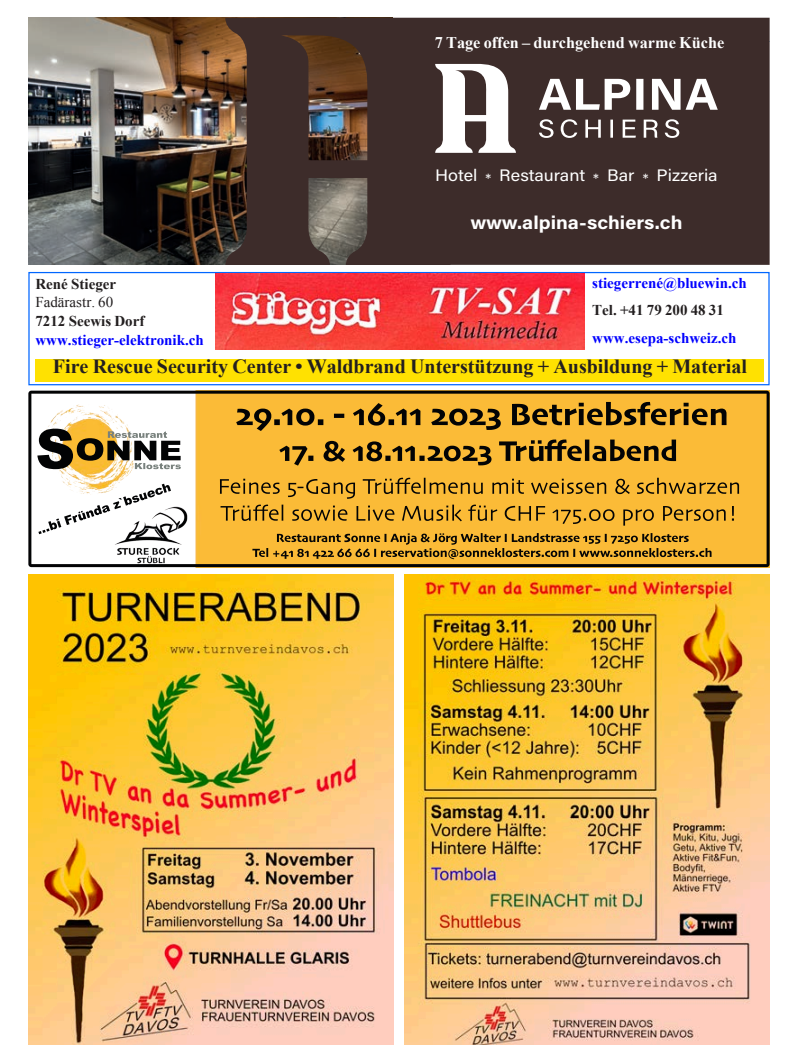
<style>
.page{position:relative;width:798px;height:1063px;background:#fff}
.page>*{position:absolute;margin:0;border:0;box-sizing:border-box;transform-origin:0 0}
.Lauftext{font:700 20px "Times New Roman";color:#231f20}
.t1{font:700 18.5px "Acumin Pro";color:#fff;scale:1.08 1}
.t2{font:16.62px "Acumin Pro";color:#fff;scale:1.08 1}
.Lauftext-2{font:700 16.25px "Times New Roman";color:#fff}
.Lauftext-3{font:700 15px "Times New Roman";color:#00f}
.Lauftext-4{font:700 15px "Times New Roman";color:#231f20}
.Lauftext-5{font:15px "Times New Roman";color:#231f20}
</style>
<div class="page">
<div style="left:28px;top:272px;width:741px;height:113px;border:1px solid #06f"></div>
<img style="left:215px;top:274px;width:369px;height:76px">
<div style="left:35px;top:360px;width:729px;height:22px;background:#ffe101"></div>
<img style="left:28px;top:18px;width:197px;height:247px">
<svg style="left:225px;top:18px;width:125px;height:247px;background:#4f3d35"></svg>
<div style="left:350px;top:18px;width:419px;height:247px;background:#3d2c2a"></div>
<svg style="left:538px;top:79px;width:179px;height:31px"></svg>
<svg style="left:538px;top:119px;width:141px;height:19px"></svg>
<svg style="left:435px;top:64px;width:80px;height:89px"></svg>
<img style="left:28px;top:575px;width:365px;height:469px">
<img style="left:404px;top:574px;width:365px;height:470px">
<img style="left:28px;top:391px;width:741px;height:176px">
<p class="Lauftext-2" style="left:434px;top:32px;width:291px">7 Tage offen – durchgehend warme Küche</p>
<p class="t2" style="left:435px;top:164px;width:263px">Hotel <sub>*</sub> Restaurant <sub>*</sub> Bar <sub>*</sub> Pizzeria</p>
<p class="t1" style="left:470px;top:209px;width:198px">www.alpina-schiers.ch</p>
<p class="Lauftext-3" style="left:592px;top:272px;width:156px">stiegerrené@bluewin.ch</p>
<p class="Lauftext-4" style="left:592px;top:300px;width:133px">Tel. +41 79 200 48 31</p>
<p class="Lauftext-3" style="left:592px;top:327px;width:146px">www.esepa-schweiz.ch</p>
<p class="Lauftext" style="left:53px;top:353px;width:695px">Fire Rescue Security Center • Waldbrand Unterstützung + Ausbildung + Material</p>
<p class="Lauftext-4" style="left:35px;top:273px;width:82px">René Stieger</p>
<p class="Lauftext-5" style="left:35px;top:292px;width:79px">Fadärastr. 60</p>
<p class="Lauftext-4" style="left:35px;top:311px;width:110px">7212 Seewis Dorf</p>
<p class="Lauftext-3" style="left:35px;top:329px;width:170px">www.stieger-elektronik.ch</p>
</div>
